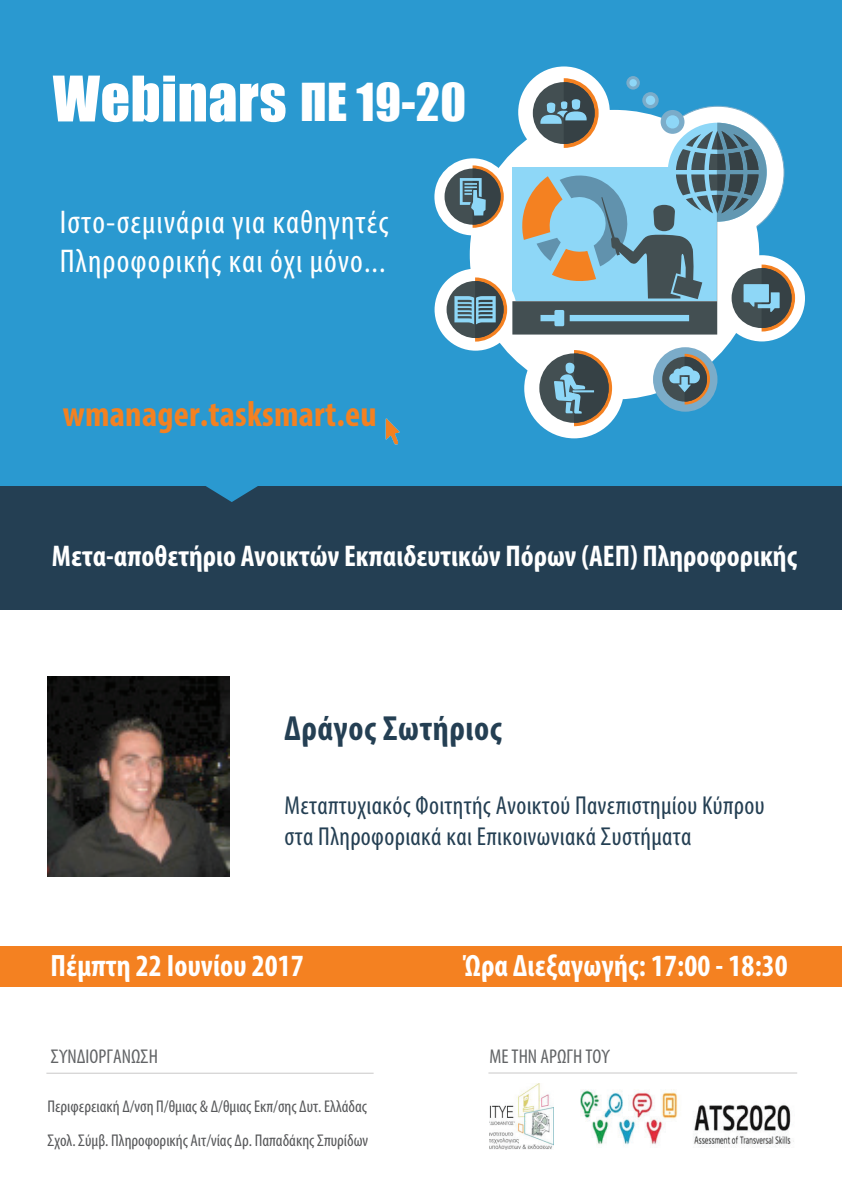
<style>
.page{position:relative;width:842px;height:1191px;background:#fff}
.page>*{position:absolute;margin:0;border:0;box-sizing:border-box;transform-origin:0 0}
.t1{font:58px "Impact";letter-spacing:.01em;color:#fff}
.t2{font:700 condensed 36px "Myriad Pro";letter-spacing:.005em;color:#f48121}
.t3{font:700 condensed 35px "Myriad Pro";letter-spacing:.015em;color:#243f53}
.t4{font:condensed 33px/39.6px "Myriad Pro";letter-spacing:.035em;color:#fff}
.t5{font:700 condensed 31px "Myriad Pro";letter-spacing:.005em;color:#fff}
.t6{font:700 condensed 30px "Myriad Pro";color:#fff}
.t7{font:condensed 26px/31.2px "Myriad Pro";letter-spacing:.015em;color:#243f53}
.t8{font:condensed 20px "Myriad Pro";color:#626466}
.t9{font:condensed 17px "Myriad Pro";color:#57585a}
.s1{font-size:48px}
</style>
<div class="page">
<div style="left:0;top:344px;width:842px;height:265px;background:#243f53"></div>
<svg style="left:147px;top:485px;width:169px;height:17px"></svg>
<div style="left:0;top:0;width:842px;height:485px;background:#2a99d0"></div>
<div style="left:434px;top:158px;width:77px;height:77px;background:#fff;border-radius:50%"></div>
<div style="left:518px;top:66px;width:92px;height:92px;background:#fff;border-radius:50%"></div>
<div style="left:470px;top:110px;width:289px;height:289px;background:#fff;border-radius:50%"></div>
<div style="left:524px;top:339px;width:100px;height:99px;background:#fff;border-radius:50%"></div>
<div style="left:435px;top:269px;width:81px;height:82px;background:#fff;border-radius:50%"></div>
<div style="left:653px;top:347px;width:64px;height:65px;background:#7bacc9;border-radius:50%"></div>
<div style="left:719px;top:255px;width:86px;height:86px;background:#fff;border-radius:50%"></div>
<div style="left:662px;top:357px;width:45px;height:44px;background:#434f52;border-radius:50%"></div>
<div style="left:539px;top:353px;width:70px;height:70px;background:#434f52;border-radius:50%"></div>
<svg style="left:554px;top:350px;width:58px;height:76px"></svg>
<div style="left:447px;top:281px;width:57px;height:57px;background:#434f52;border-radius:50%"></div>
<div style="left:444px;top:169px;width:57px;height:56px;background:#434f52;border-radius:50%"></div>
<svg style="left:454px;top:76px;width:341px;height:265px"></svg>
<svg style="left:669px;top:354px;width:41px;height:50px"></svg>
<div style="left:0;top:947px;width:842px;height:40px;background:#f48121"></div>
<hr style="left:46px;top:1073px;width:328px;height:1px;background:#c9c8c8">
<img style="left:385px;top:418px;width:15px;height:26px">
<hr style="left:488px;top:1072px;width:309px;height:1px;background:#c9c8c8">
<img style="left:580px;top:1090px;width:214px;height:58px">
<img style="left:489px;top:1083px;width:65px;height:66px">
<img style="left:47px;top:677px;width:182px;height:200px">
<h1 class="t1" style="left:53px;top:54px;width:415px">Webinars <span class="s1">ΠΕ 19-20</span></h1>
<h3 class="t4" style="left:60px;top:202px;width:330px">Ιστο-σεμινάρια για καθηγητές<br>Πληροφορικής και όχι μόνο...</h3>
<h2 class="t2" style="left:63px;top:392px;width:315px">wmanager.tasksmart.eu</h2>
<h3 class="t6" style="left:52px;top:537px;width:747px">Μετα-αποθετήριο Ανοικτών Εκπαιδευτικών Πόρων (ΑΕΠ) Πληροφορικής</h3>
<h3 class="t3" style="left:284px;top:706px;width:219px">Δράγος Σωτήριος</h3>
<h3 class="t7" style="left:284px;top:789px;width:482px">Μεταπτυχιακός Φοιτητής Ανοικτού Πανεπιστημίου Κύπρου στα Πληροφοριακά και Επικοινωνιακά Συστήματα</h3>
<h3 class="t5" style="left:50px;top:946px;width:255px">Πέμπτη 22 Ιουνίου 2017</h3>
<h3 class="t5" style="left:463px;top:946px;width:326px">Ώρα Διεξαγωγής: 17:00 - 18:30</h3>
<p class="t8" style="left:51px;top:1044px;width:108px">ΣΥΝΔΙΟΡΓΑΝΩΣΗ</p>
<p class="t8" style="left:489px;top:1044px;width:122px">ΜΕ ΤΗΝ ΑΡΩΓΗ ΤΟΥ</p>
<p class="t9" style="left:47px;top:1096px;width:321px">Περιφερειακή Δ/νση Π/θμιας &amp; Δ/θμιας Εκπ/σης Δυτ. Ελλάδας</p>
<p class="t9" style="left:47px;top:1130px;width:322px">Σχολ. Σύμβ. Πληροφορικής Αιτ/νίας Δρ. Παπαδάκης Σπυρίδων</p>
</div>
